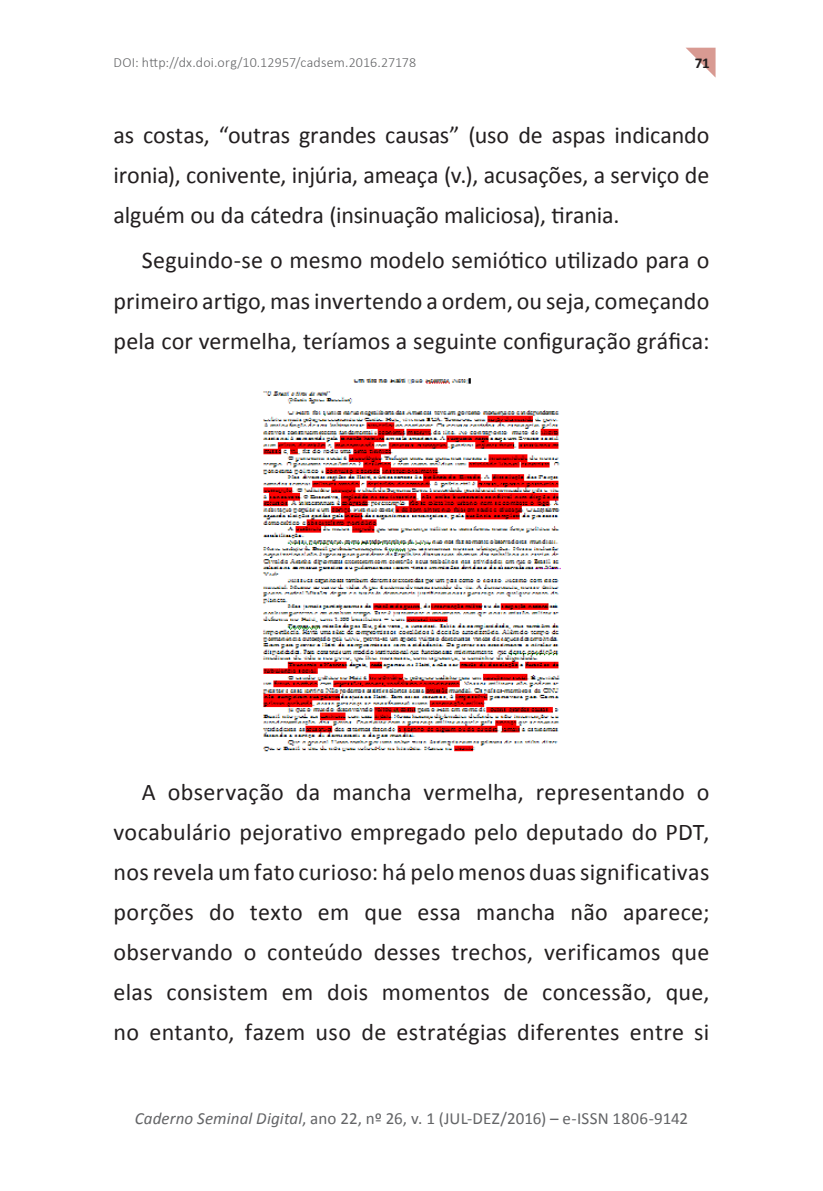
<style>
.page{position:relative;width:823px;height:1191px;background:#fff}
.page>*{position:absolute;margin:0;border:0;box-sizing:border-box;transform-origin:0 0}
.TEXTO_CORRIDO{font:24px/40px "Calibri";letter-spacing:.005em;color:#231f20;text-align:justify}
.t1{font:17px "Calibri";letter-spacing:.005em;color:#636466}
.t2{font:700 15px "Calibri";color:#231f20}
.t3{font:300 14px "Calibri";letter-spacing:.015em;color:#636466}
.s1{font-style:italic}
</style>
<div class="page">
<svg style="left:686px;top:48px;width:29px;height:29px"></svg>
<img style="left:262px;top:378px;width:299px;height:374px">
<p class="t3" style="left:113px;top:54px;width:304px">DOI: http://dx.doi.org/10.12957/cadsem.2016.27178</p>
<p class="t2" style="left:694px;top:53px;width:16px">71</p>
<p class="TEXTO_CORRIDO" style="left:113px;top:115px;width:597px">as costas, “outras grandes causas” (uso de aspas indicando ironia), conivente, injúria, ameaça (v.), acusações, a serviço de alguém ou da cátedra (insinuação maliciosa), tirania.</p>
<p class="TEXTO_CORRIDO" style="left:113px;top:241px;width:597px;text-indent:28px">Seguindo-se o mesmo modelo semiótico utilizado para o primeiro artigo, mas invertendo a ordem, ou seja, começando pela cor vermelha, teríamos a seguinte configuração gráfica:</p>
<p class="TEXTO_CORRIDO" style="left:113px;top:772px;width:597px;text-indent:28px">A observação da mancha vermelha, representando o vocabulário pejorativo empregado pelo deputado do PDT, nos revela um fato curioso: há pelo menos duas significativas porções do texto em que essa mancha não aparece; observando o conteúdo desses trechos, verificamos que elas consistem em dois momentos de concessão, que, no entanto, fazem uso de estratégias diferentes entre si</p>
<p class="t1" style="left:135px;top:1108px;width:554px"><span class="s1">Caderno Seminal Digital</span>, ano 22, nº 26, v. 1 (JUL-DEZ/2016) – e-ISSN 1806-9142</p>
</div>
